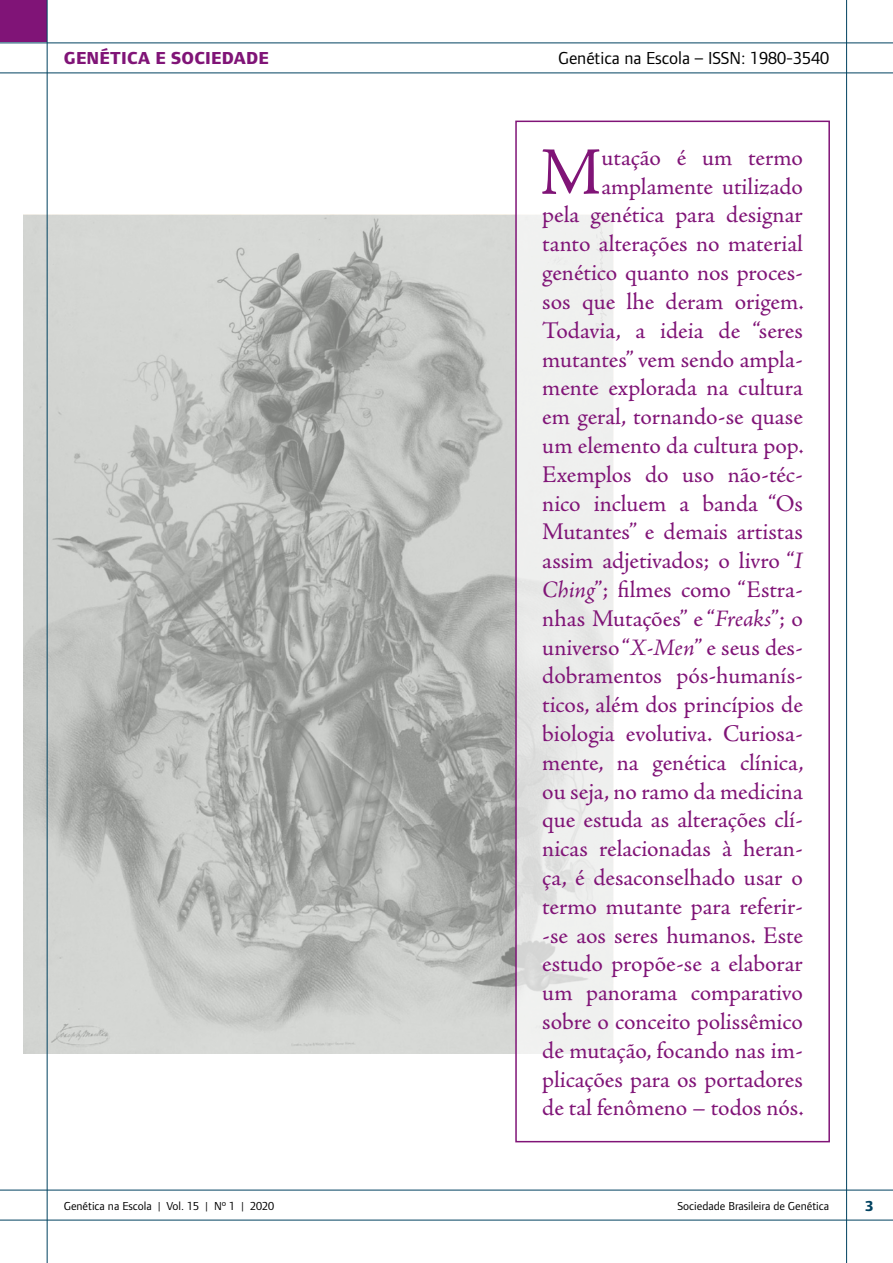
<style>
.page{position:relative;width:893px;height:1263px;background:#fff}
.page>*{position:absolute;margin:0;border:0;box-sizing:border-box;transform-origin:0 0}
.Quadro_inicial{font:68.1px "Adobe Jenson Pro";color:#801477}
.Quadro_inicial-2{font:24px/28.8px "Adobe Jenson Pro";color:#801477;text-align:right}
.t1{font:18px "Foundry Form Sans";color:#000}
.t2{font:800 18px "Foundry Form Sans";letter-spacing:.015em;color:#801477}
.t3{font:800 15px "Foundry Form Sans";color:#014260}
.t4{font:12px "Foundry Form Sans";color:#000}
.s1{font-style:italic}
</style>
<div class="page">
<svg style="left:23px;top:215px;width:492px;height:839px;background:#bcbebb"></svg>
<svg style="left:518px;top:215px;width:96px;height:839px;fill:#efefee"></svg>
<div style="left:515px;top:121px;width:315px;height:1021px;border:2px solid #801477"></div>
<div style="left:0;top:0;width:47px;height:42px;background:#801477"></div>
<hr style="left:47px;top:0;width:1px;height:1263px;background:#014260">
<hr style="left:846px;top:0;width:1px;height:1263px;background:#014260">
<hr style="left:0;top:1190px;width:893px;height:1px;background:#014260">
<hr style="left:0;top:1220px;width:893px;height:1px;background:#014260">
<hr style="left:0;top:43px;width:893px;height:1px;background:#014260">
<hr style="left:0;top:73px;width:893px;height:1px;background:#014260">
<p class="t2" style="left:64px;top:48px;width:207px">GENÉTICA E SOCIEDADE</p>
<p class="t1" style="left:558px;top:48px;width:273px">Genética na Escola – ISSN: 1980-3540</p>
<p class="Quadro_inicial" style="left:540px;top:134px;width:63px">M</p>
<p class="Quadro_inicial-2" style="left:542px;top:143px;width:263px">utação é um termo amplamente utilizado<br>pela genética para designar tanto alterações no material genético quanto nos proces&shy;sos que lhe deram origem.<br>Todavia, a ideia de “seres mutantes” vem sendo ampla&shy;mente explorada na cultura em geral, tornando-se quase um elemento da cultura pop.<br>Exemplos do uso não-téc&shy;nico incluem a banda “Os<br>Mutantes” e demais artistas assim adjetivados; o livro “<span class="s1">I<br>Ching</span>”; filmes como “Estra&shy;nhas Mutações” e “<span class="s1">Freaks</span>”; o universo “<span class="s1">X-Men</span>” e seus des&shy;dobramentos pós-humanís&shy;ticos, além dos princípios de biologia evolutiva. Curiosa&shy;mente, na genética clínica, ou seja, no ramo da medicina que estuda as alterações clí&shy;nicas relacionadas à heran&shy;ça, é desaconselhado usar o termo mutante para referir--se aos seres humanos. Este estudo propõe-se a elaborar um panorama comparativo sobre o conceito polissêmico de mutação, focando nas im&shy;plicações para os portadores de tal fenômeno – todos nós.</p>
<p class="t4" style="left:64px;top:1199px;width:212px">Genética na Escola | Vol. 15 | Nº 1 | 2020</p>
<p class="t4" style="left:677px;top:1199px;width:153px">Sociedade Brasileira de Genética</p>
<p class="t3" style="left:865px;top:1197px;width:10px">3</p>
</div>
